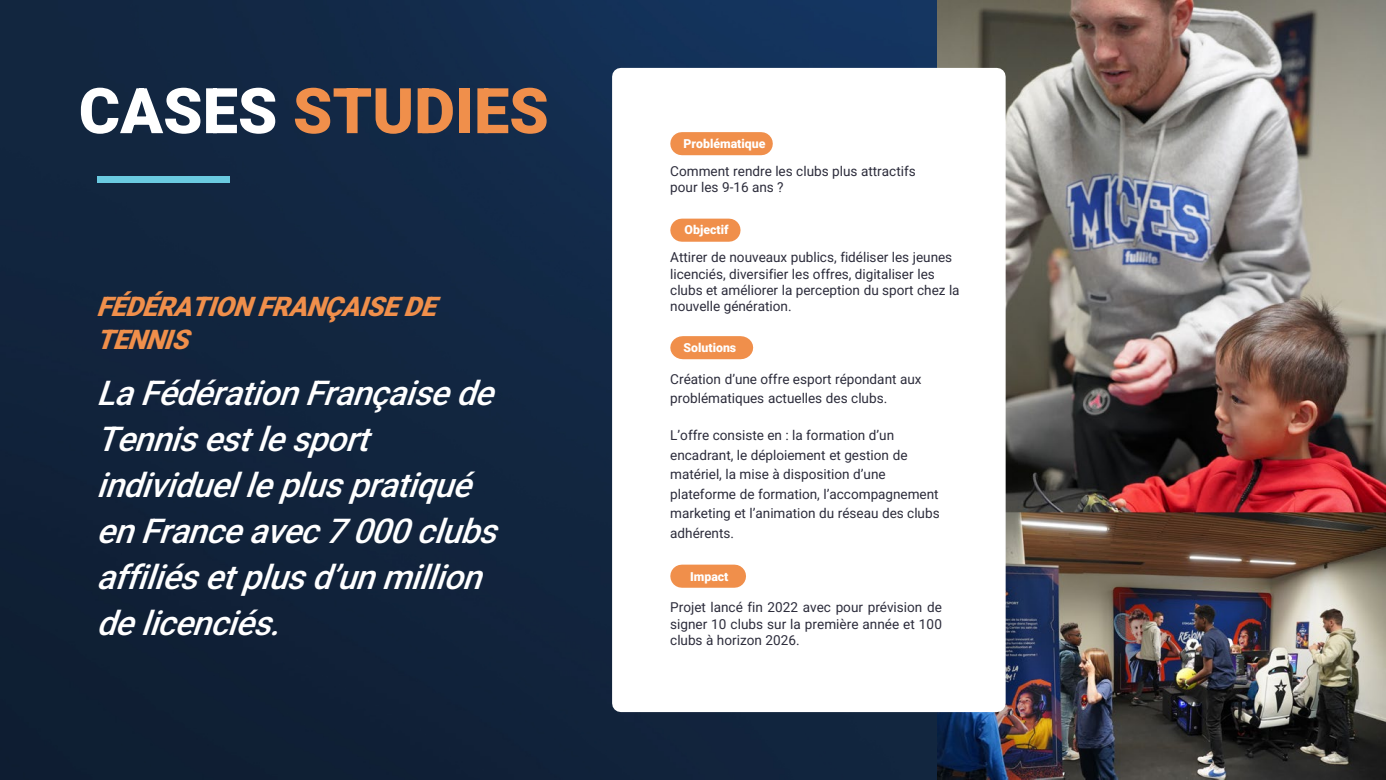
<style>
.page{position:relative;width:1386px;height:780px;background:#fff}
.page>*{position:absolute;margin:0;border:0;box-sizing:border-box;transform-origin:0 0}
.t1{font:900 63px "Roboto";color:#f08f4b}
.t2{font:italic 500 33.69px/46.1px "Roboto";color:#fff}
.t3{font:italic 900 26.69px/32px "Roboto";color:#f08f4b}
.t4{font:13.56px/16.4px "Roboto";color:#2d2d3c}
.t5{font:900 12.25px "Roboto";color:#fff}
.s1{color:#fff}
</style>
<div class="page">
<img style="left:0;top:0;width:937px;height:779px">
<img style="left:937px;top:0;width:448px;height:779px">
<div style="left:97px;top:176px;width:132px;height:7px;background:#6acae0"></div>
<svg style="left:612px;top:68px;width:393px;height:643px"></svg>
<svg style="left:670px;top:336px;width:83px;height:23px;background:#f19757"></svg>
<svg style="left:670px;top:564px;width:76px;height:23px;background:#f1995b"></svg>
<svg style="left:670px;top:132px;width:102px;height:23px;background:#f09454"></svg>
<svg style="left:670px;top:218px;width:70px;height:23px;background:#f1995b"></svg>
<h2 class="t1" style="left:79px;top:66px;width:471px"><span class="s1">CASES</span> STUDIES</h2>
<p class="t3" style="left:96px;top:290px;width:352px">FÉDÉRATIONFRANÇAISEDE<br>TENNIS</p>
<p class="t2" style="left:96px;top:368px;width:412px">LaFédérationFrançaisede<br>Tennisestlesport individuellepluspratiqué</p>
<p class="t2" style="left:96px;top:506px;width:416px">enFranceavec7000clubs affiliésetplusd’unmillion delicenciés.</p>
<p class="t5" style="left:683px;top:135px;width:83px">Problématique</p>
<p class="t4" style="left:670px;top:162px;width:247px">Comment rendre les clubs plus attractifs pour les 9-16 ans ?</p>
<p class="t5" style="left:684px;top:221px;width:45px">Objectif</p>
<p class="t4" style="left:670px;top:248px;width:291px">Attirer de nouveaux publics, fidéliser les jeunes licenciés, diversifier les offres, digitaliser les clubs et améliorer la perception du sport chez la nouvelle génération.</p>
<p class="t5" style="left:683px;top:339px;width:54px">Solutions</p>
<p class="t4" style="left:670px;top:368px;width:253px;line-height:19.5px">Création d’une offre esport répondant aux problématiques actuelles des clubs.</p>
<p class="t4" style="left:670px;top:425px;width:239px;line-height:19.5px">L’offre consiste en : la formation d’un encadrant, le déploiement et gestion de matériel, la mise à disposition d’une</p>
<p class="t4" style="left:670px;top:483px;width:271px;line-height:19.5px;text-align:justify">plateforme de formation, l’accompagnement marketing et l’animation du réseau des clubs adhérents.</p>
<p class="t5" style="left:690px;top:567px;width:40px">Impact</p>
<p class="t4" style="left:670px;top:598px;width:273px;text-align:justify">Projet lancé fin 2022 avec pour prévision de signer 10 clubs sur la première année et 100 clubs à horizon 2026.</p>
</div>
